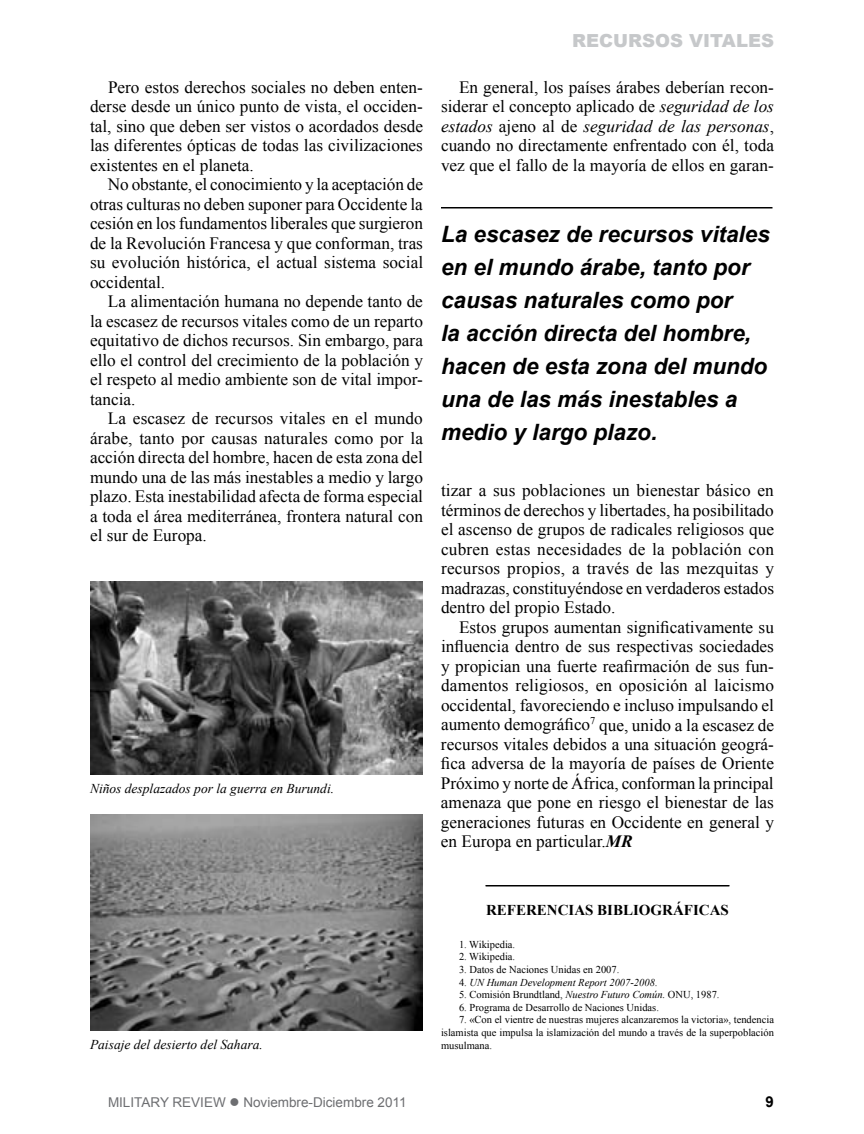
<style>
.page{position:relative;width:864px;height:1134px;background:#fff}
.page>*{position:absolute;margin:0;border:0;box-sizing:border-box;transform-origin:0 0}
.t1{font:italic 700 22.5px/33px "Arial";color:#000}
.t2{font:900 18px "Arial";color:#c6c8ca}
.t3{font:17.25px/19.5px "Times New Roman";color:#000;text-align:justify}
.t4{font:700 15px "Times New Roman";color:#000}
.t5{font:700 15px "Arial";color:#000}
.t6{font:italic 13.5px "Times New Roman";color:#000}
.t7{font:13.5px "Arial";color:#6d6e71}
.t8{font:10.5px/12.6px "Times New Roman";color:#000;text-align:justify}
.t9{font:italic 10.5px "Times New Roman";color:#000}
.s1{font-style:italic}
.s2{font-weight:700;font-style:italic}
.s3{font-style:normal}
</style>
<div class="page">
<hr style="left:486px;top:885px;width:243px;height:1px;background:#000">
<img style="left:90px;top:582px;width:333px;height:192px">
<img style="left:90px;top:815px;width:333px;height:216px">
<hr style="left:441px;top:207px;width:331px;height:1px;background:#000">
<p class="t3" style="left:90px;top:77px;width:334px;text-indent:18px">Pero estos derechos sociales no deben enten&shy;derse desde un único punto de vista, el occiden&shy;tal, sino que deben ser vistos o acordados desde las diferentes ópticas de todas las civilizaciones existentes en el planeta.</p>
<p class="t3" style="left:90px;top:175px;width:335px;text-indent:18px">No obstante, el conocimiento y la aceptación de otras culturas no deben suponer para Occidente la cesión en los fundamentos liberales que surgieron de la Revolución Francesa y que conforman, tras su evolución histórica, el actual sistema social occidental.</p>
<p class="t3" style="left:90px;top:292px;width:335px;text-indent:18px">La alimentación humana no depende tanto de la escasez de recursos vitales como de un reparto equitativo de dichos recursos. Sin embargo, para ello el control del crecimiento de la población y el respeto al medio ambiente son de vital impor&shy;tancia.</p>
<p class="t3" style="left:90px;top:409px;width:335px;text-indent:18px">La escasez de recursos vitales en el mundo árabe, tanto por causas naturales como por la acción directa del hombre, hacen de esta zona del mundo una de las más inestables a medio y largo plazo. Esta inestabilidad afecta de forma especial a toda el área mediterránea, frontera natural con el sur de Europa.</p>
<p class="t6" style="left:90px;top:779px;width:246px">Niños desplazados por la guerra en Burundi.</p>
<p class="t2" style="left:572px;top:27px;width:203px">RECURSOS VITALES</p>
<p class="t3" style="left:441px;top:77px;width:335px;text-indent:18px">En general, los países árabes deberían recon&shy;siderar el concepto aplicado de <span class="s1">seguridad de los estados</span> ajeno al de <span class="s1">seguridad de las personas</span>, cuando no directamente enfrentado con él, toda vez que el fallo de la mayoría de ellos en garan-</p>
<h1 class="t1" style="left:441px;top:218px;width:330px">La escasez de recursos vitales en el mundo árabe, tanto por causas naturales como por<br>la acción directa del hombre, hacen de esta zona del mundo una de las más inestables a medio y largo plazo.</h1>
<p class="t3" style="left:441px;top:481px;width:335px">tizar a sus poblaciones un bienestar básico en términos de derechos y libertades, ha posibilitado el ascenso de grupos de radicales religiosos que cubren estas necesidades de la población con recursos propios, a través de las mezquitas y madrazas, constituyéndose en verdaderos estados dentro del propio Estado.</p>
<p class="t3" style="left:441px;top:617px;width:335px;text-indent:18px">Estos grupos aumentan significativamente su influencia dentro de sus respectivas sociedades y propician una fuerte reafirmación de sus fun&shy;damentos religiosos, en oposición al laicismo occidental, favoreciendo e incluso impulsando el aumento demográfico<sup>7</sup> que, unido a la escasez de recursos vitales debidos a una situación geográ&shy;fica adversa de la mayoría de países de Oriente Próximo y norte de África, conforman la principal amenaza que pone en riesgo el bienestar de las generaciones futuras en Occidente en general y en Europa en particular.<span class="s2">MR</span></p>
<p class="t6" style="left:90px;top:1035px;width:174px">Paisaje del desierto del Sahara.</p>
<p class="t4" style="left:486px;top:899px;width:42px">REFEREN</p>
<p class="t4" style="left:558px;top:899px;width:173px">CIAS BIBLIOGRÁFICAS</p>
<p class="t8" style="left:459px;top:938px;width:58px">1. Wikipedia.</p>
<p class="t8" style="left:459px;top:950px;width:58px">2. Wikipedia.</p>
<p class="t8" style="left:459px;top:963px;width:162px">3. Datos de Naciones Unidas en 2007.</p>
<p class="t9" style="left:459px;top:975px;width:200px"><span class="s3">4.</span> UN Human Development Report 2007-2008<span class="s3">.</span></p>
<p class="t8" style="left:459px;top:988px;width:262px">5. Comisión Brundtland, <span class="s1">Nuestro Futuro Común.</span> ONU, 1987.</p>
<p class="t8" style="left:459px;top:1001px;width:202px">6. Programa de Desarrollo de Naciones Unidas.</p>
<p class="t8" style="left:441px;top:1013px;width:335px;text-indent:18px">7. «Con el vientre de nuestras mujeres alcanzaremos la victoria», tendencia islamista que impulsa la islamización del mundo a través de la superpoblación musulmana.</p>
<p class="t7" style="left:108px;top:1093px;width:300px">MILITARY REVIEW ● Noviembre-Diciembre 2011</p>
<p class="t5" style="left:766px;top:1092px;width:10px">9</p>
</div>
